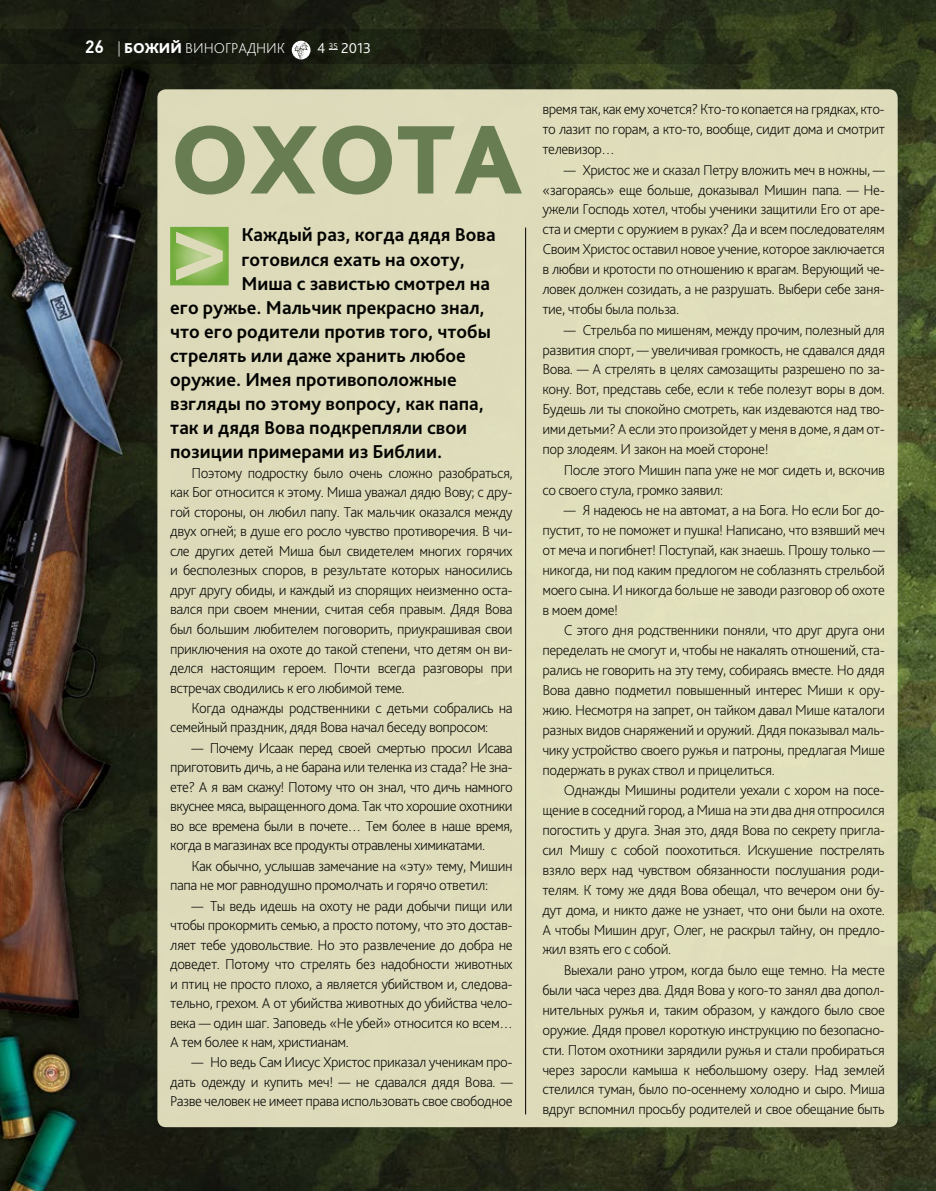
<style>
.page{position:relative;width:936px;height:1191px;background:#fff}
.page>*{position:absolute;margin:0;border:0;box-sizing:border-box;transform-origin:0 0}
.t1{font:800 102px "Bliss Pro";color:#687e52}
.t2{font:700 19.5px "Bliss Pro";color:#000}
.t3{font:200 15px/19.5px "Bliss Pro";letter-spacing:-.03em;color:#000;text-align:justify}
.t4{font:200 15px "Bliss Pro";color:#fff}
.t5{font:300 15px "Bliss Pro";color:#fff}
.s1{font-family:"PF Din Text Pro";font-weight:500;font-size:18px}
.s2{font-weight:800}
</style>
<div class="page">
<img style="left:0;top:0;width:935px;height:1191px">
<div style="left:157px;top:89px;width:740px;height:1038px;background:#dedcbb;border-radius:9px"></div>
<svg style="left:170px;top:227px;width:59px;height:58px"></svg>
<hr style="left:525px;top:227px;width:1px;height:887px;background:#000">
<svg style="left:0;top:30px;width:935px;height:34px;background:#202613"></svg>
<svg style="left:292px;top:41px;width:18px;height:18px"></svg>
<p class="t4" style="left:85px;top:39px;width:201px"><span class="s1">26</span> | <span class="s2">Божий</span> виноградник</p>
<p class="t5" style="left:317px;top:39px;width:55px">4 <sup>35</sup> 2013</p>
<h1 class="t1" style="left:170px;top:96px;width:353px">Охота</h1>
<h2 class="t2" style="left:241px;top:223px;width:256px">Каждый раз, когда дядя Вова</h2>
<h2 class="t2" style="left:241px;top:247px;width:225px">готовился ехать на охоту,</h2>
<h2 class="t2" style="left:241px;top:271px;width:250px">Миша с завистью смотрел на</h2>
<h2 class="t2" style="left:170px;top:295px;width:316px">его ружье. Мальчик прекрасно знал,</h2>
<h2 class="t2" style="left:170px;top:319px;width:322px">что его родители против того, чтобы</h2>
<h2 class="t2" style="left:170px;top:343px;width:297px">стрелять или даже хранить любое</h2>
<h2 class="t2" style="left:170px;top:367px;width:288px">оружие. Имея противоположные</h2>
<h2 class="t2" style="left:170px;top:391px;width:315px">взгляды по этому вопросу, как папа,</h2>
<h2 class="t2" style="left:170px;top:415px;width:298px">так и дядя Вова подкрепляли свои</h2>
<h2 class="t2" style="left:170px;top:439px;width:273px">позиции примерами из Библии.</h2>
<p class="t3" style="left:170px;top:463px;width:344px;text-indent:21px">Поэтому подростку было очень сложно разобраться, как Бог относится к этому. Миша уважал дядю Вову; с дру&shy;гой стороны, он любил папу. Так мальчик оказался между двух огней; в душе его росло чувство противоречия. В чи&shy;сле других детей Миша был свидетелем многих горячих и бесполезных споров, в результате которых наносились друг другу обиды, и каждый из спорящих неизменно оста&shy;вался при своем мнении, считая себя правым. Дядя Вова был большим любителем поговорить, приукрашивая свои приключения на охоте до такой степени, что детям он ви&shy;делся настоящим героем. Почти всегда разговоры при встречах сводились к его любимой теме.</p>
<p class="t3" style="left:170px;top:698px;width:344px;text-indent:21px">Когда однажды родственники с детьми собрались на семейный праздник, дядя Вова начал беседу вопросом:</p>
<p class="t3" style="left:170px;top:737px;width:344px;text-indent:21px">— Почему Исаак перед своей смертью просил Исава приготовить дичь, а не барана или теленка из стада? Не зна&shy;ете? А я вам скажу! Потому что он знал, что дичь намного вкуснее мяса, выращенного дома. Так что хорошие охотники во все времена были в почете… Тем более в наше время, когда в магазинах все продукты отравлены химикатами.</p>
<p class="t3" style="left:170px;top:855px;width:344px;text-indent:21px">Как обычно, услышав замечание на «эту» тему, Мишин папа не мог равнодушно промолчать и горячо ответил:</p>
<p class="t3" style="left:170px;top:895px;width:344px;text-indent:21px">— Ты ведь идешь на охоту не ради добычи пищи или чтобы прокормить семью, а просто потому, что это достав&shy;ляет тебе удовольствие. Но это развлечение до добра не доведет. Потому что стрелять без надобности животных и птиц не просто плохо, а является убийством и, следова&shy;тельно, грехом. А от убийства животных до убийства чело&shy;века — один шаг. Заповедь «Не убей» относится ко всем… А тем более к нам, христианам.</p>
<p class="t3" style="left:170px;top:1052px;width:344px;text-indent:21px">— Но ведь Сам Иисус Христос приказал ученикам про&shy;дать одежду и купить меч! — не сдавался дядя Вова. — Разве человек не имеет права использовать свое свободное</p>
<p class="t3" style="left:542px;top:99px;width:344px">время так, как ему хочется? Кто-то копается на грядках, кто&shy;то лазит по горам, а кто-то, вообще, сидит дома и смотрит телевизор…</p>
<p class="t3" style="left:542px;top:159px;width:344px;line-height:20px;text-indent:21px">— Христос же и сказал Петру вложить меч в ножны, — «загораясь» еще больше, доказывал Мишин папа. — Не&shy;ужели Господь хотел, чтобы ученики защитили Его от аре&shy;ста и смерти с оружием в руках? Да и всем последователям Своим Христос оставил новое учение, которое заключается в любви и кротости по отношению к врагам. Верующий че&shy;ловек должен созидать, а не разрушать. Выбери себе заня&shy;тие, чтобы была польза.</p>
<p class="t3" style="left:542px;top:319px;width:344px;text-indent:21px">— Стрельба по мишеням, между прочим, полезный для развития спорт, — увеличивая громкость, не сдавался дядя Вова. — А стрелять в целях самозащиты разрешено по за&shy;кону. Вот, представь себе, если к тебе полезут воры в дом.<br>Будешь ли ты спокойно смотреть, как издеваются над тво&shy;ими детьми? А если это произойдет у меня в доме, я дам от&shy;пор злодеям. И закон на моей стороне!</p>
<p class="t3" style="left:542px;top:459px;width:344px;text-indent:21px">После этого Мишин папа уже не мог сидеть и, вскочив со своего стула, громко заявил:</p>
<p class="t3" style="left:542px;top:500px;width:344px;text-indent:21px">— Я надеюсь не на автомат, а на Бога. Но если Бог до&shy;пустит, то не поможет и пушка! Написано, что взявший меч от меча и погибнет! Поступай, как знаешь. Прошу только — никогда, ни под каким предлогом не соблазнять стрельбой моего сына. И никогда больше не заводи разговор об охоте в моем доме!</p>
<p class="t3" style="left:542px;top:620px;width:344px;text-indent:21px">С этого дня родственники поняли, что друг друга они переделать не смогут и, чтобы не накалять отношений, ста&shy;рались не говорить на эту тему, собираясь вместе. Но дядя Вова давно подметил повышенный интерес Миши к ору&shy;жию. Несмотря на запрет, он тайком давал Мише каталоги разных видов снаряжений и оружий. Дядя показывал маль&shy;чику устройство своего ружья и патроны, предлагая Мише подержать в руках ствол и прицелиться.</p>
<p class="t3" style="left:542px;top:780px;width:344px;line-height:20px;text-indent:21px">Однажды Мишины родители уехали с хором на посе&shy;щение в соседний город, а Миша на эти два дня отпросился погостить у друга. Зная это, дядя Вова по секрету пригла&shy;сил Мишу с собой поохотиться. Искушение пострелять взяло верх над чувством обязанности послушания роди&shy;телям. К тому же дядя Вова обещал, что вечером они бу&shy;дут дома, и никто даже не узнает, что они были на охоте.<br>А чтобы Мишин друг, Олег, не раскрыл тайну, он предло&shy;жил взять его с собой.</p>
<p class="t3" style="left:542px;top:959px;width:344px;line-height:20px;text-indent:21px">Выехали рано утром, когда было еще темно. На месте были часа через два. Дядя Вова у кого-то занял два допол&shy;нительных ружья и, таким образом, у каждого было свое оружие. Дядя провел короткую инструкцию по безопасно&shy;сти. Потом охотники зарядили ружья и стали пробираться через заросли камыша к небольшому озеру. Над землей стелился туман, было по-осеннему холодно и сыро. Миша вдруг вспомнил просьбу родителей и свое обещание быть</p>
</div>
